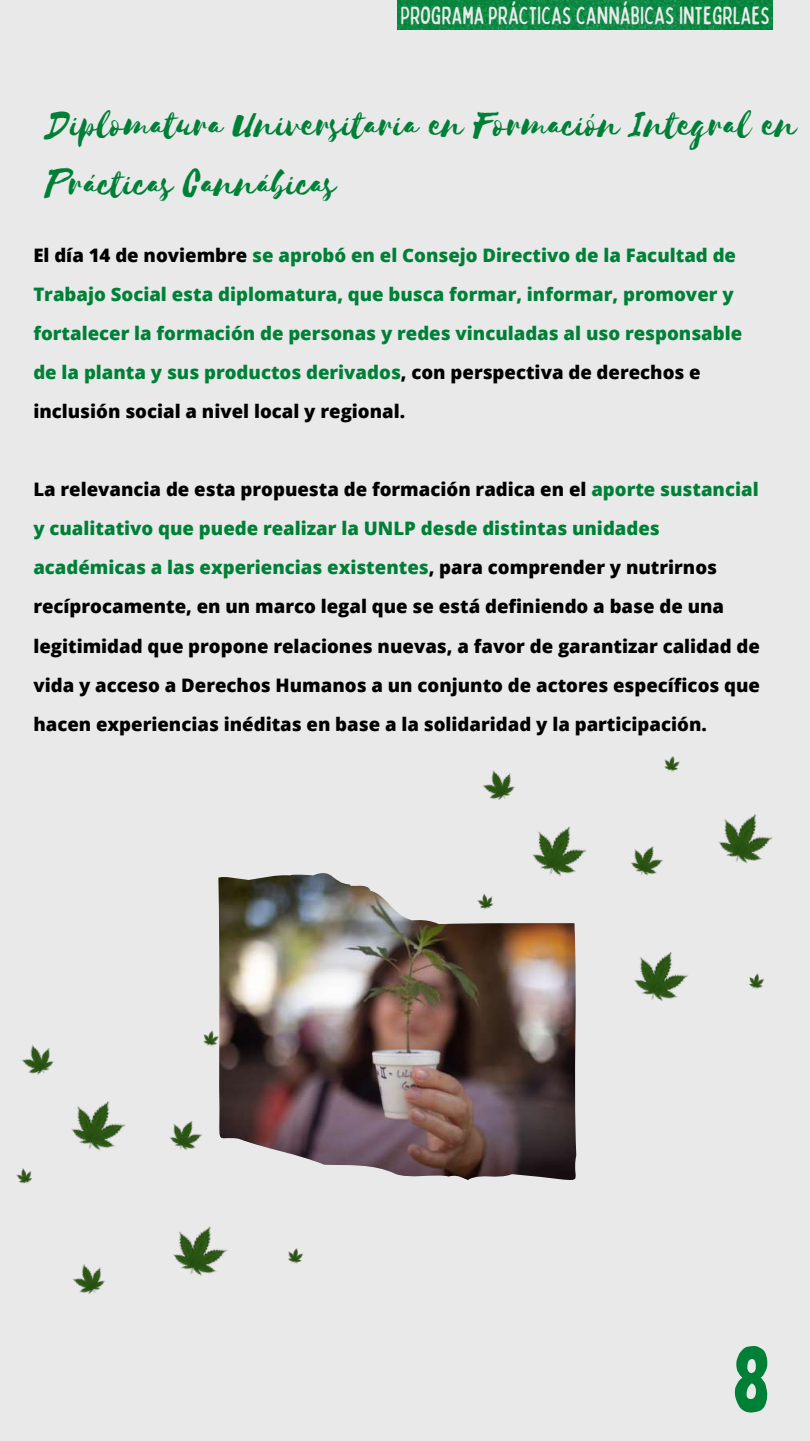
<style>
.page{position:relative;width:810px;height:1441px;background:#fff}
.page>*{position:absolute;margin:0;border:0;box-sizing:border-box;transform-origin:0 0}
.t1{font:90px "Bobby Jones";color:#008037}
.t2{font:42.3px/59.2px "Selima";color:#008037}
.t3{font:condensed 25.1px "Bobby Jones Soft";color:#e9e9e9}
.t4{font:800 18.6px/39px "Open Sans";color:#000}
.t5{font:800 18.6px/39px "Open Sans";color:#008037}
.s1{color:#000}
.s2{color:#008037}
</style>
<div class="page">
<div style="left:0;top:0;width:810px;height:1440px;background:#e9e9e9"></div>
<img style="left:397px;top:0;width:375px;height:29px">
<img style="left:482px;top:770px;width:33px;height:30px">
<img style="left:631px;top:846px;width:32px;height:30px">
<img style="left:664px;top:756px;width:16px;height:16px">
<img style="left:749px;top:973px;width:16px;height:17px">
<img style="left:634px;top:952px;width:54px;height:50px">
<img style="left:718px;top:814px;width:55px;height:50px">
<img style="left:532px;top:826px;width:55px;height:46px">
<img style="left:21px;top:1045px;width:33px;height:30px">
<img style="left:170px;top:1121px;width:32px;height:29px">
<img style="left:72px;top:1264px;width:33px;height:30px">
<img style="left:16px;top:1168px;width:16px;height:16px">
<img style="left:203px;top:1030px;width:15px;height:17px">
<img style="left:288px;top:1248px;width:16px;height:16px">
<img style="left:173px;top:1226px;width:54px;height:50px">
<img style="left:71px;top:1101px;width:54px;height:50px">
<img style="left:218px;top:872px;width:358px;height:307px">
<h3 class="t3" style="left:400px;top:-1px;width:372px">PROGRAMA PRÁCTICAS CANNÁBICAS INTEGRLAES</h3>
<h2 class="t2" style="left:47px;top:96px;width:752px">Diplomatura Universitaria en Formación Integral en<br>Prácticas Cannábicas</h2>
<p class="t5" style="left:33px;top:235px;width:710px"><span class="s1">El día 14 de noviembre</span> se aprobó en el Consejo Directivo de la Facultad de Trabajo Social esta diplomatura, que busca formar, informar, promover y fortalecer la formación de personas y redes vinculadas al uso responsable de la planta y sus productos derivados<span class="s1">, con perspectiva de derechos e inclusión social a nivel local y regional.</span></p>
<p class="t4" style="left:33px;top:469px;width:728px">La relevancia de esta propuesta de formación radica en el <span class="s2">aporte sustancial y cualitativo que puede realizar la UNLP desde distintas unidades académicas a las experiencias existentes</span>, para comprender y nutrirnos recíprocamente, en un marco legal que se está definiendo a base de una legitimidad que propone relaciones nuevas, a favor de garantizar calidad de vida y acceso a Derechos Humanos a un conjunto de actores específicos que hacen experiencias inéditas en base a la solidaridad y la participación.</p>
<h1 class="t1" style="left:731px;top:1322px;width:41px">8</h1>
</div>
